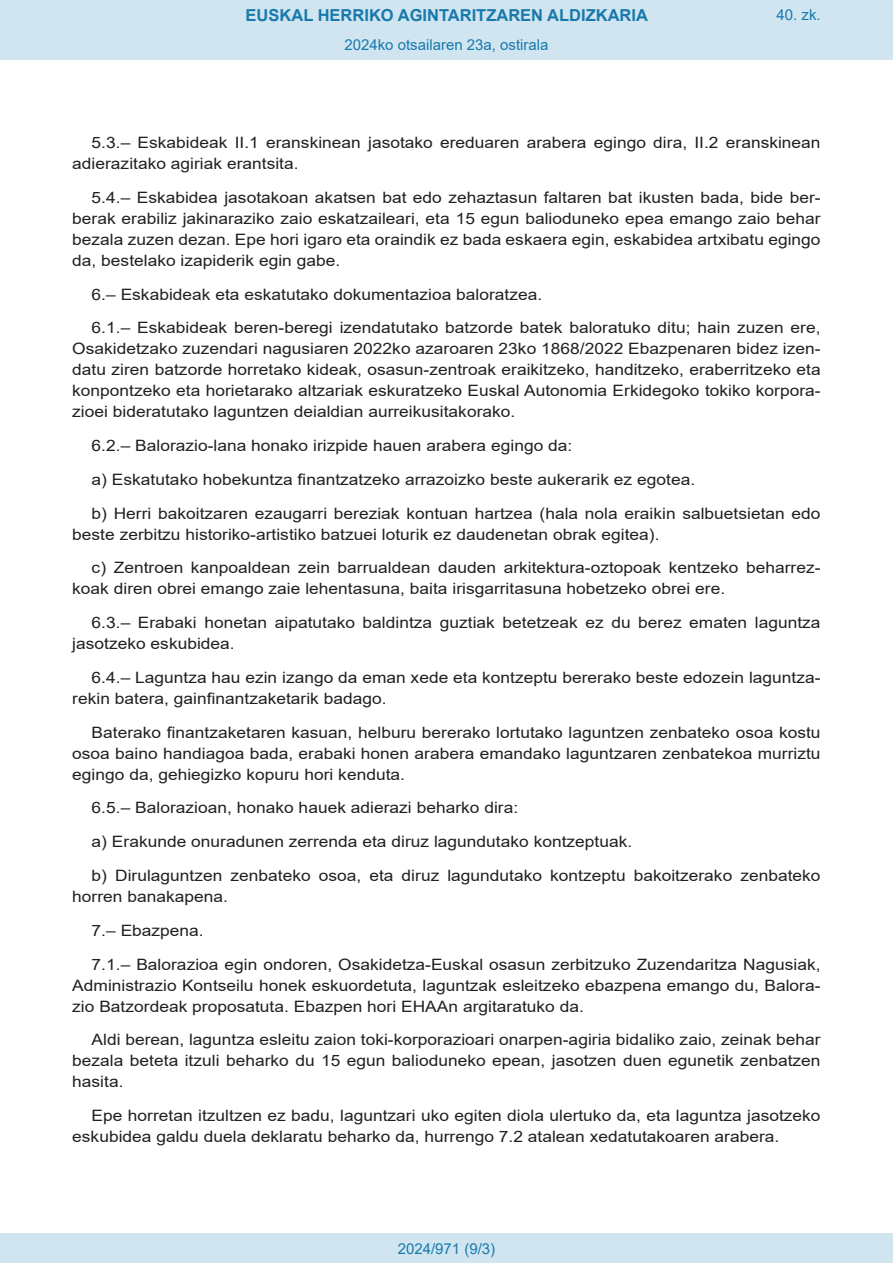
<style>
.page{position:relative;width:893px;height:1263px;background:#fff}
.page>*{position:absolute;margin:0;border:0;box-sizing:border-box;transform-origin:0 0}
.t1{font:700 16.5px "Arial";color:#1879ad}
.BOPVDetalle{font:15.6px/21px "Arial";color:#231f20;scale:1.11 1}
.Paginacion_Centro{font:15px "Arial";color:#1879ad}
</style>
<div class="page">
<div style="left:0;top:0;width:893px;height:60px;background:#d0e5f0"></div>
<div style="left:0;top:1233px;width:893px;height:30px;background:#d0e5f0"></div>
<p class="t1" style="left:246px;top:3px;width:404px">EUSKAL HERRIKO AGINTARITZAREN ALDIZKARIA</p>
<p class="Paginacion_Centro" style="left:344px;top:35px;width:206px">2024ko otsailaren 23a, ostirala</p>
<p class="Paginacion_Centro" style="left:776px;top:5px;width:46px">40. zk.</p>
<p class="BOPVDetalle" style="left:72px;top:132px;width:676px;text-indent:19px">5.3.– Eskabideak II.1 eranskinean jasotako ereduaren arabera egingo dira, II.2 eranskinean adierazitako agiriak erantsita.</p>
<p class="BOPVDetalle" style="left:72px;top:187px;width:676px;text-align:justify;text-indent:19px">5.4.– Eskabidea jasotakoan akatsen bat edo zehaztasun faltaren bat ikusten bada, bide ber&shy;berak erabiliz jakinaraziko zaio eskatzaileari, eta 15 egun balioduneko epea emango zaio behar bezala zuzen dezan. Epe hori igaro eta oraindik ez bada eskaera egin, eskabidea artxibatu egingo da, bestelako izapiderik egin gabe.</p>
<p class="BOPVDetalle" style="left:92px;top:284px;width:407px">6.– Eskabideak eta eskatutako dokumentazioa baloratzea.</p>
<p class="BOPVDetalle" style="left:72px;top:317px;width:676px;text-align:justify;text-indent:19px">6.1.– Eskabideak beren-beregi izendatutako batzorde batek baloratuko ditu; hain zuzen ere, Osakidetzako zuzendari nagusiaren 2022ko azaroaren 23ko 1868/2022 Ebazpenaren bidez izen&shy;datu ziren batzorde horretako kideak, osasun-zentroak eraikitzeko, handitzeko, eraberritzeko eta konpontzeko eta horietarako altzariak eskuratzeko Euskal Autonomia Erkidegoko tokiko korpora&shy;zioei bideratutako laguntzen deialdian aurreikusitakorako.</p>
<p class="BOPVDetalle" style="left:92px;top:435px;width:435px">6.2.– Balorazio-lana honako irizpide hauen arabera egingo da:</p>
<p class="BOPVDetalle" style="left:92px;top:469px;width:545px">a) Eskatutako hobekuntza finantzatzeko arrazoizko beste aukerarik ez egotea.</p>
<p class="BOPVDetalle" style="left:72px;top:503px;width:676px;text-indent:19px">b) Herri bakoitzaren ezaugarri bereziak kontuan hartzea (hala nola eraikin salbuetsietan edo beste zerbitzu historiko-artistiko batzuei loturik ez daudenetan obrak egitea).</p>
<p class="BOPVDetalle" style="left:72px;top:557px;width:676px;text-indent:19px">c) Zentroen kanpoaldean zein barrualdean dauden arkitektura-oztopoak kentzeko beharrez&shy;koak diren obrei emango zaie lehentasuna, baita irisgarritasuna hobetzeko obrei ere.</p>
<p class="BOPVDetalle" style="left:72px;top:612px;width:676px;text-indent:19px">6.3.– Erabaki honetan aipatutako baldintza guztiak betetzeak ez du berez ematen laguntza jasotzeko eskubidea.</p>
<p class="BOPVDetalle" style="left:72px;top:667px;width:676px;text-indent:19px">6.4.– Laguntza hau ezin izango da eman xede eta kontzeptu bererako beste edozein laguntza&shy;rekin batera, gainfinantzaketarik badago.</p>
<p class="BOPVDetalle" style="left:72px;top:722px;width:676px;text-align:justify;text-indent:19px">Baterako finantzaketaren kasuan, helburu bererako lortutako laguntzen zenbateko osoa kostu osoa baino handiagoa bada, erabaki honen arabera emandako laguntzaren zenbatekoa murriztu egingo da, gehiegizko kopuru hori kenduta.</p>
<p class="BOPVDetalle" style="left:92px;top:797px;width:386px">6.5.– Balorazioan, honako hauek adierazi beharko dira:</p>
<p class="BOPVDetalle" style="left:92px;top:831px;width:489px">a) Erakunde onuradunen zerrenda eta diruz lagundutako kontzeptuak.</p>
<p class="BOPVDetalle" style="left:72px;top:865px;width:676px;text-indent:19px">b) Dirulaguntzen zenbateko osoa, eta diruz lagundutako kontzeptu bakoitzerako zenbateko horren banakapena.</p>
<p class="BOPVDetalle" style="left:92px;top:920px;width:103px">7.– Ebazpena.</p>
<p class="BOPVDetalle" style="left:72px;top:953px;width:676px;text-align:justify;text-indent:19px">7.1.– Balorazioa egin ondoren, Osakidetza-Euskal osasun zerbitzuko Zuzendaritza Nagusiak, Administrazio Kontseilu honek eskuordetuta, laguntzak esleitzeko ebazpena emango du, Balora&shy;zio Batzordeak proposatuta. Ebazpen hori EHAAn argitaratuko da.</p>
<p class="BOPVDetalle" style="left:72px;top:1029px;width:676px;text-align:justify;text-indent:19px">Aldi berean, laguntza esleitu zaion toki-korporazioari onarpen-agiria bidaliko zaio, zeinak behar bezala beteta itzuli beharko du 15 egun balioduneko epean, jasotzen duen egunetik zenbatzen hasita.</p>
<p class="BOPVDetalle" style="left:72px;top:1105px;width:676px;text-indent:19px">Epe horretan itzultzen ez badu, laguntzari uko egiten diola ulertuko da, eta laguntza jasotzeko eskubidea galdu duela deklaratu beharko da, hurrengo 7.2 atalean xedatutakoaren arabera.</p>
<p class="Paginacion_Centro" style="left:398px;top:1238px;width:99px">2024/971 (9/3)</p>
</div>
